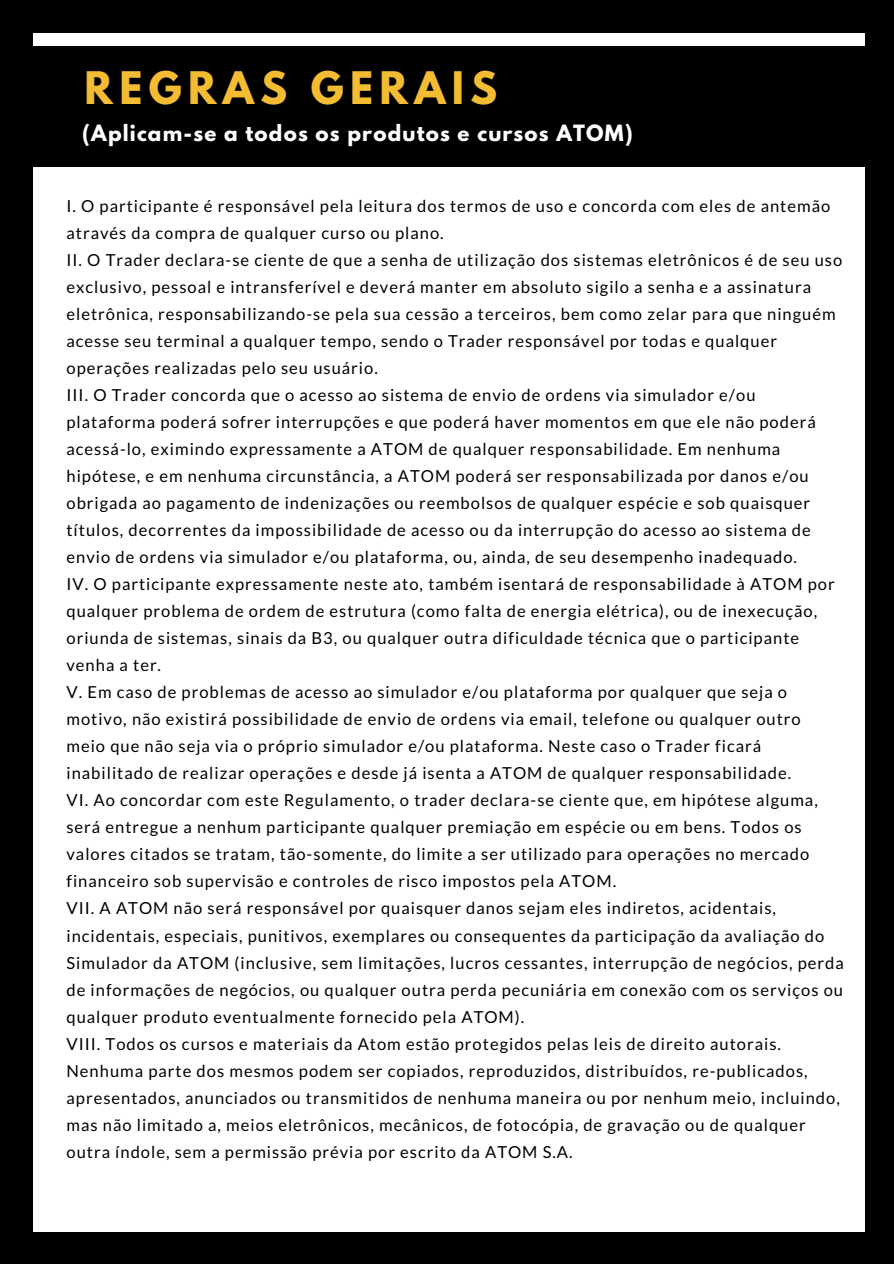
<style>
.page{position:relative;width:894px;height:1264px;background:#fff}
.page>*{position:absolute;margin:0;border:0;box-sizing:border-box;transform-origin:0 0}
.t1{font:700 39.75px "League Spartan";letter-spacing:.16em;color:#f4bc33}
.t2{font:700 19.8px "League Spartan";letter-spacing:.06em;color:#fff}
.t3{font:16.5px/27px "Lato";letter-spacing:.06em;color:#000}
</style>
<div class="page">
<div style="left:0;top:0;width:893px;height:1263px;background:#000"></div>
<div style="left:34px;top:33px;width:830px;height:1198px;background:#fff"></div>
<div style="left:0;top:46px;width:893px;height:121px;background:#000"></div>
<h1 class="t1" style="left:84px;top:68px;width:414px">REGRAS GERAIS</h1>
<p class="t2" style="left:82px;top:123px;width:552px">(Aplicam-se a todos os produtos e cursos ATOM)</p>
<p class="t3" style="left:66px;top:192px;width:778px">I. O participante é responsável pela leitura dos termos de uso e concorda com eles de antemão através da compra de qualquer curso ou plano.<br>II. O Trader declara-se ciente de que a senha de utilização dos sistemas eletrônicos é de seu uso exclusivo, pessoal e intransferível e deverá manter em absoluto sigilo a senha e a assinatura eletrônica, responsabilizando-se pela sua cessão a terceiros, bem como zelar para que ninguém acesse seu terminal a qualquer tempo, sendo o Trader responsável por todas e qualquer operações realizadas pelo seu usuário.<br>III. O Trader concorda que o acesso ao sistema de envio de ordens via simulador e/ou plataforma poderá sofrer interrupções e que poderá haver momentos em que ele não poderá acessá-lo, eximindo expressamente a ATOM de qualquer responsabilidade. Em nenhuma hipótese, e em nenhuma circunstância, a ATOM poderá ser responsabilizada por danos e/ou obrigada ao pagamento de indenizações ou reembolsos de qualquer espécie e sob quaisquer títulos, decorrentes da impossibilidade de acesso ou da interrupção do acesso ao sistema de envio de ordens via simulador e/ou plataforma, ou, ainda, de seu desempenho inadequado.<br>IV. O participante expressamente neste ato, também isentará de responsabilidade à ATOM por qualquer problema de ordem de estrutura (como falta de energia elétrica), ou de inexecução, oriunda de sistemas, sinais da B3, ou qualquer outra dificuldade técnica que o participante venha a ter.<br>V. Em caso de problemas de acesso ao simulador e/ou plataforma por qualquer que seja o motivo, não existirá possibilidade de envio de ordens via email, telefone ou qualquer outro<br>meio que não seja via o próprio simulador e/ou plataforma. Neste caso o Trader ficará inabilitado de realizar operações e desde já isenta a ATOM de qualquer responsabilidade.<br>VI. Ao concordar com este Regulamento, o trader declara-se ciente que, em hipótese alguma, será entregue a nenhum participante qualquer premiação em espécie ou em bens. Todos os valores citados se tratam, tão-somente, do limite a ser utilizado para operações no mercado financeiro sob supervisão e controles de risco impostos pela ATOM.<br>VII. A ATOM não será responsável por quaisquer danos sejam eles indiretos, acidentais, incidentais, especiais, punitivos, exemplares ou consequentes da participação da avaliação do Simulador da ATOM (inclusive, sem limitações, lucros cessantes, interrupção de negócios, perda de informações de negócios, ou qualquer outra perda pecuniária em conexão com os serviços ou qualquer produto eventualmente fornecido pela ATOM).<br>VIII. Todos os cursos e materiais da Atom estão protegidos pelas leis de direito autorais.<br>Nenhuma parte dos mesmos podem ser copiados, reproduzidos, distribuídos, re-publicados, apresentados, anunciados ou transmitidos de nenhuma maneira ou por nenhum meio, incluindo, mas não limitado a, meios eletrônicos, mecânicos, de fotocópia, de gravação ou de qualquer outra índole, sem a permissão prévia por escrito da ATOM S.A.</p>
</div>
